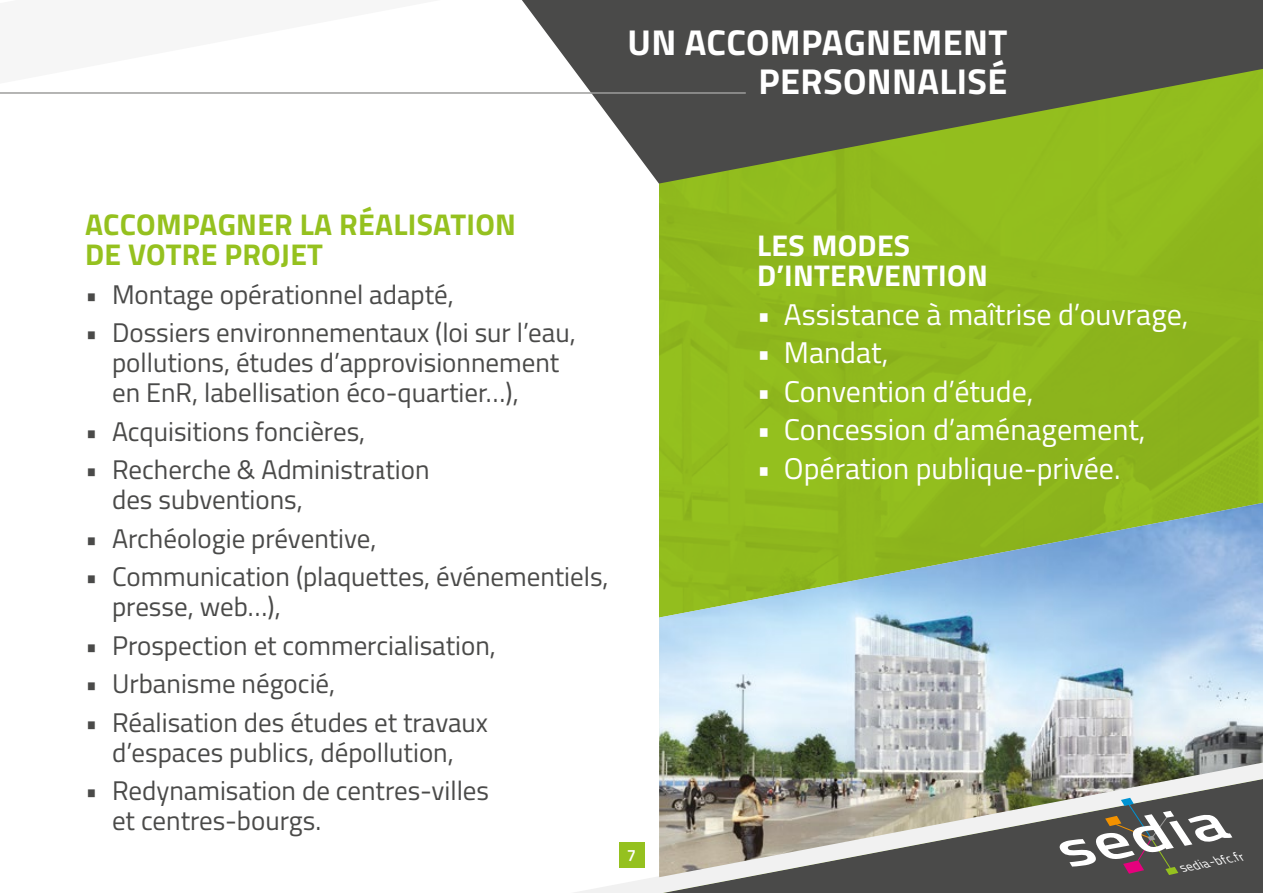
<style>
.page{position:relative;width:1263px;height:893px;background:#fff}
.page>*{position:absolute;margin:0;border:0;box-sizing:border-box;transform-origin:0 0}
.t1{font:700 36px "Titillium";letter-spacing:.01em;color:#fff}
.t2{font:30px "Titillium";color:#fff}
.t3{font:700 30px/30px "Titillium";letter-spacing:.01em;color:#95c11f}
.t4{font:700 30px/30px "Titillium";letter-spacing:.01em;color:#fff}
.t5{font:27px/30px "Titillium";color:#4a4a49}
.t6{font:600 16.5px "Titillium";color:#fff}
.t7{font:italic 12.6px "Titillium";color:#fff}
</style>
<div class="page">
<div style="left:659px;top:184px;width:604px;height:319px;background:#90b91d"></div>
<svg style="left:574px;top:842px;width:689px;height:51px;fill:#4a4a49"></svg>
<svg style="left:522px;top:0;width:741px;height:184px;background:#6d784e"></svg>
<hr style="left:0;top:92px;width:746px;height:2px;background:#9d9d9c">
<img style="left:659px;top:503px;width:604px;height:374px">
<div style="left:619px;top:842px;width:25px;height:25px;background:#95c11f"></div>
<p class="t1" style="left:627px;top:15px;width:381px">UN ACCOMPAGNEMENT</p>
<p class="t1" style="left:758px;top:54px;width:250px">PERSONNALISÉ</p>
<p class="t3" style="left:85px;top:208px;width:432px">ACCOMPAGNER LA RÉALISATION<br>DE VOTRE PROJET</p>
<p class="t5" style="left:85px;top:278px;width:370px">• Montage opérationnel adapté,</p>
<p class="t5" style="left:112px;top:316px;width:465px;text-indent:-27px">• Dossiers environnementaux (loi sur l’eau, pollutions, études d’approvisionnement en EnR, labellisation éco-quartier…),</p>
<p class="t5" style="left:85px;top:415px;width:282px">• Acquisitions foncières,</p>
<p class="t5" style="left:112px;top:453px;width:319px;text-indent:-27px">• Recherche &amp; Administration des subventions,</p>
<p class="t5" style="left:85px;top:522px;width:293px">• Archéologie préventive,</p>
<p class="t5" style="left:112px;top:560px;width:498px;text-indent:-27px">• Communication (plaquettes, événementiels, presse, web…),</p>
<p class="t5" style="left:85px;top:629px;width:412px">• Prospection et commercialisation,</p>
<p class="t5" style="left:85px;top:667px;width:252px">• Urbanisme négocié,</p>
<p class="t5" style="left:85px;top:706px;width:405px;text-align:center">• Réalisation des études et travaux d’espaces publics, dépollution,</p>
<p class="t5" style="left:112px;top:774px;width:379px;text-indent:-27px">• Redynamisation de centres-villes et centres-bourgs.</p>
<p class="t6" style="left:627px;top:843px;width:11px">7</p>
<p class="t4" style="left:757px;top:229px;width:232px">LES MODES<br>D’INTERVENTION</p>
<p class="t2" style="left:757px;top:292px;width:433px">• Assistance à maîtrise d’ouvrage,</p>
<p class="t2" style="left:757px;top:331px;width:133px">• Mandat,</p>
<p class="t2" style="left:757px;top:369px;width:278px">• Convention d’étude,</p>
<p class="t2" style="left:757px;top:408px;width:390px">• Concession d’aménagement,</p>
<p class="t2" style="left:757px;top:446px;width:365px">• Opération publique-privée.</p>
<p class="t7" style="left:1180px;top:859px;width:66px;rotate:-11deg">sedia-bfc.fr</p>
</div>
